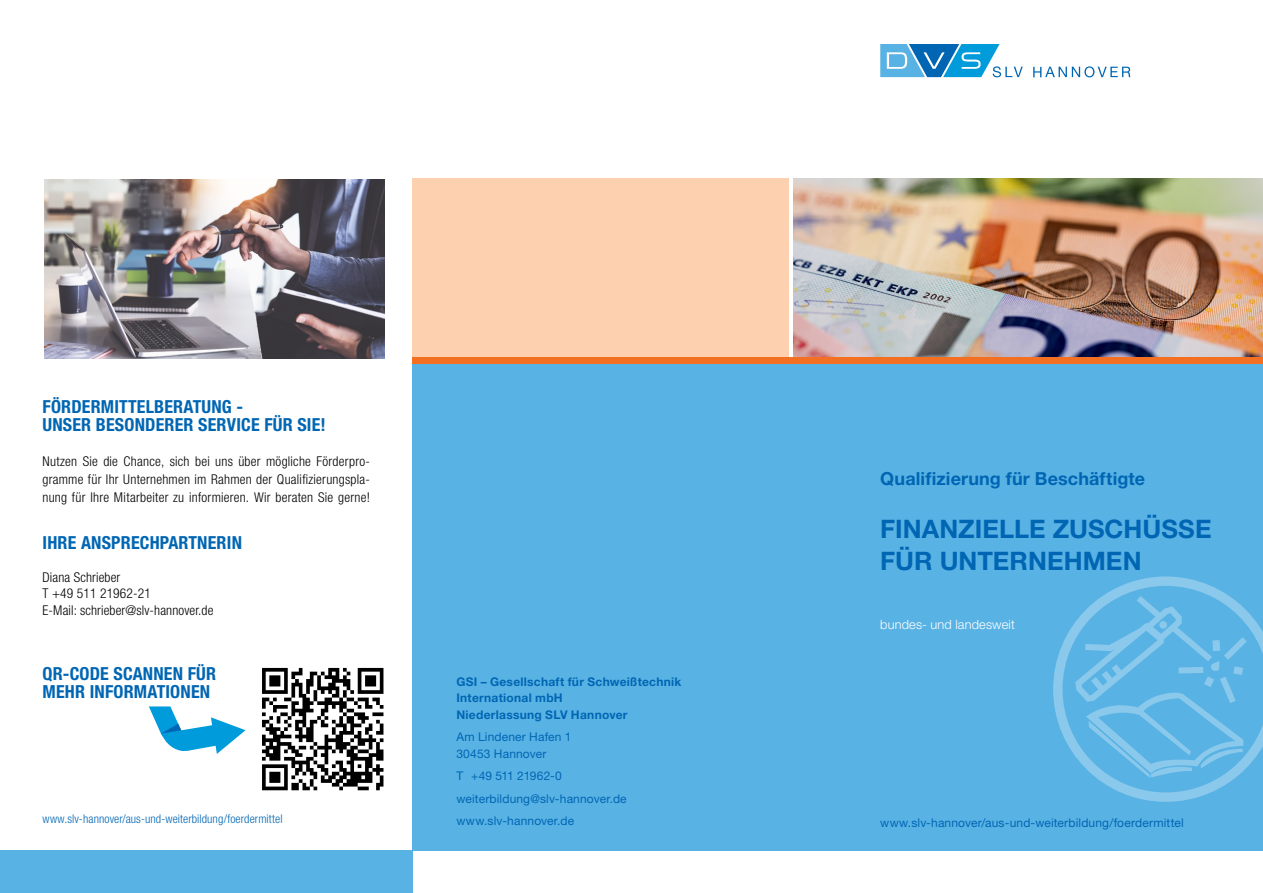
<style>
.page{position:relative;width:1263px;height:893px;background:#fff}
.page>*{position:absolute;margin:0;border:0;box-sizing:border-box;transform-origin:0 0}
.t1{font:700 25.5px/32.4px "Helvetica Neue LT Std";letter-spacing:.005em;color:#0066b3}
.t2{font:700 condensed 18px/18px "Helvetica Neue LT Std";letter-spacing:.01em;color:#0066b3}
.t3{font:700 18px "Helvetica Neue LT Std";letter-spacing:.005em;color:#0066b3}
.t4{font:300 condensed 13.5px/18px "Helvetica Neue LT Std";letter-spacing:.01em;color:#000;text-align:justify}
.t5{font:300 12.75px "Helvetica Neue LT Std";letter-spacing:.015em;color:#fff}
.t6{font:12px/22.5px "Helvetica Neue LT Std";letter-spacing:.015em;color:#0066b3}
.t7{font:700 12px/16.5px "Helvetica Neue LT Std";letter-spacing:.025em;color:#0066b3}
.t8{font:300 condensed 12px "Helvetica Neue LT Std";letter-spacing:.005em;color:#0066b3}
</style>
<div class="page">
<img style="left:793px;top:179px;width:470px;height:178px">
<div style="left:412px;top:357px;width:851px;height:493px;background:#59b2e4"></div>
<div style="left:412px;top:179px;width:377px;height:178px;background:#fdd0af"></div>
<div style="left:0;top:850px;width:412px;height:43px;background:#59b2e4"></div>
<svg style="left:880px;top:44px;width:143px;height:33px"></svg>
<svg style="left:1033px;top:66px;width:97px;height:11px"></svg>
<div style="left:412px;top:357px;width:851px;height:7px;background:#f36f21"></div>
<svg style="left:1053px;top:576px;width:210px;height:226px"></svg>
<svg style="left:1075px;top:596px;width:172px;height:182px"></svg>
<img style="left:262px;top:667px;width:122px;height:124px">
<svg style="left:149px;top:706px;width:96px;height:48px"></svg>
<img style="left:44px;top:179px;width:340px;height:179px">
<h2 class="t2" style="left:43px;top:397px;width:285px">FÖRDERMITTELBERATUNG -<br>UNSER BESONDERER SERVICE FÜR SIE!</h2>
<p class="t4" style="left:43px;top:452px;width:329px">Nutzen Sie die Chance, sich bei uns über mögliche Förderpro&shy;gramme für Ihr Unternehmen im Rahmen der Qualifizierungspla&shy;nung für Ihre Mitarbeiter zu informieren. Wir beraten Sie gerne!</p>
<h2 class="t2" style="left:43px;top:533px;width:201px">IHRE ANSPRECHPARTNERIN</h2>
<p class="t4" style="left:43px;top:569px;width:172px;line-height:16.5px;text-align:left">Diana Schrieber<br>T +49 511 21962-21<br>E-Mail: schrieber@slv-hannover.de</p>
<h2 class="t2" style="left:43px;top:664px;width:175px">QR-CODE SCANNEN FÜR<br>MEHR INFORMATIONEN</h2>
<p class="t8" style="left:43px;top:812px;width:242px">www.slv-hannover/aus-und-weiterbildung/foerdermittel</p>
<p class="t7" style="left:456px;top:673px;width:227px">GSI – Gesellschaft für Schweißtechnik<br>International mbH<br>Niederlassung SLV Hannover</p>
<p class="t6" style="left:456px;top:729px;width:117px;line-height:16.5px">Am Lindener Hafen 1<br>30453 Hannover</p>
<p class="t6" style="left:456px;top:765px;width:172px">T +49 511 21962-0 weiterbildung@slv-hannover.de www.slv-hannover.de</p>
<h2 class="t3" style="left:880px;top:468px;width:267px">Qualifizierung für Beschäftigte</h2>
<h1 class="t1" style="left:880px;top:512px;width:333px">FINANZIELLE ZUSCHÜSSE<br>FÜR UNTERNEHMEN</h1>
<p class="t5" style="left:880px;top:617px;width:136px">bundes- und landesweit</p>
<p class="t6" style="left:880px;top:811px;width:305px">www.slv-hannover/aus-und-weiterbildung/foerdermittel</p>
</div>
